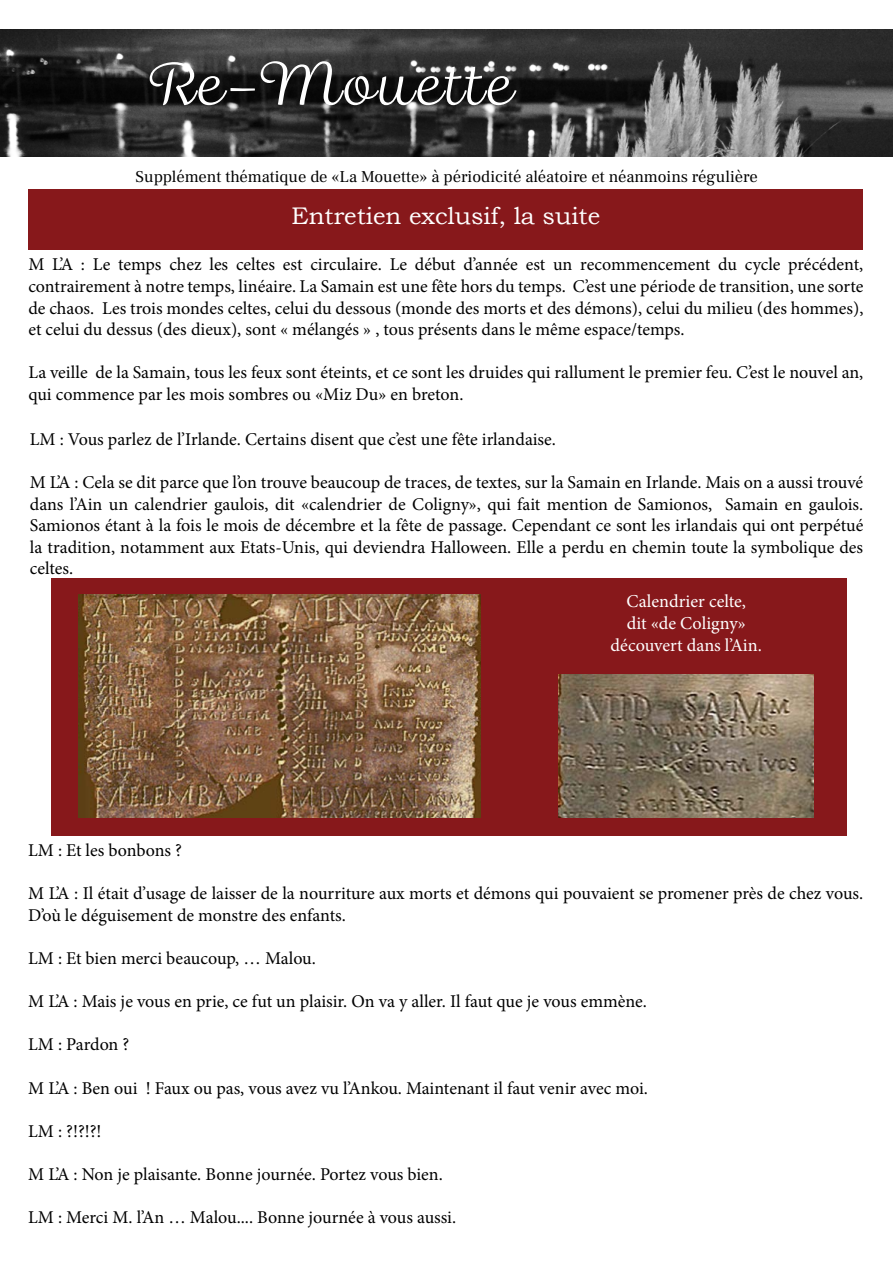
<style>
.page{position:relative;width:893px;height:1263px;background:#fff}
.page>*{position:absolute;margin:0;border:0;box-sizing:border-box;transform-origin:0 0}
.t1{font:55.5px "Madre Script";letter-spacing:.05em;color:#fff;scale:1.05 1}
.t2{font:24px "Bookman Old Style";color:#fff}
.t3{font:18.15px/21.8px "Minion Pro";color:#fff;text-align:center}
.t4{font:18px/21.6px "Minion Pro";color:#000;text-align:justify}
.t5{font:16.5px "Frank Ruhl Hofshi";color:#000}
</style>
<div class="page">
<div style="left:51px;top:578px;width:795px;height:257px;background:#87181b"></div>
<img style="left:0;top:30px;width:893px;height:127px">
<div style="left:28px;top:189px;width:835px;height:61px;background:#87181b"></div>
<img style="left:79px;top:594px;width:402px;height:223px">
<img style="left:559px;top:674px;width:255px;height:143px">
<h1 class="t1" style="left:150px;top:53px;width:348px">Re-Mouette</h1>
<p class="t5" style="left:135px;top:167px;width:624px">Supplément thématique de «La Mouette» à périodicité aléatoire et néanmoins régulière</p>
<h2 class="t2" style="left:291px;top:203px;width:310px">Entretien exclusif, la suite</h2>
<p class="t4" style="left:28px;top:254px;width:836px">M L’A : Le temps chez les celtes est circulaire. Le début d’année est un recommencement du cycle précédent, contrairement à notre temps, linéaire. La Samain est une fête hors du temps. C’est une période de transition, une sorte de chaos. Les trois mondes celtes, celui du dessous (monde des morts et des démons), celui du milieu (des hommes), et celui du dessus (des dieux), sont « mélangés » , tous présents dans le même espace/temps.</p>
<p class="t4" style="left:28px;top:362px;width:836px">La veille de la Samain, tous les feux sont éteints, et ce sont les druides qui rallument le premier feu. C’est le nouvel an, qui commence par les mois sombres ou «Miz Du» en breton.</p>
<p class="t4" style="left:30px;top:428px;width:527px">LM : Vous parlez de l’Irlande. Certains disent que c’est une fête irlandaise.</p>
<p class="t4" style="left:30px;top:471px;width:835px">M L’A : Cela se dit parce que l’on trouve beaucoup de traces, de textes, sur la Samain en Irlande. Mais on a aussi trouvé dans l’Ain un calendrier gaulois, dit «calendrier de Coligny», qui fait mention de Samionos, Samain en gaulois.<br>Samionos étant à la fois le mois de décembre et la fête de passage. Cependant ce sont les irlandais qui ont perpétué la tradition, notamment aux Etats-Unis, qui deviendra Halloween. Elle a perdu en chemin toute la symbolique des celtes.</p>
<p class="t3" style="left:611px;top:590px;width:153px">Calendrier celte,<br>dit «de Coligny» découvert dans l’Ain.</p>
<p class="t4" style="left:28px;top:839px;width:155px">LM : Et les bonbons ?</p>
<p class="t4" style="left:28px;top:883px;width:837px">M L’A : Il était d’usage de laisser de la nourriture aux morts et démons qui pouvaient se promener près de chez vous.<br>D’où le déguisement de monstre des enfants.</p>
<p class="t4" style="left:28px;top:947px;width:289px">LM : Et bien merci beaucoup, … Malou.</p>
<p class="t4" style="left:28px;top:991px;width:620px">M L’A : Mais je vous en prie, ce fut un plaisir. On va y aller. Il faut que je vous emmène.</p>
<p class="t4" style="left:28px;top:1034px;width:103px">LM : Pardon ?</p>
<p class="t4" style="left:28px;top:1077px;width:621px">M L’A : Ben oui ! Faux ou pas, vous avez vu l’Ankou. Maintenant il faut venir avec moi.</p>
<p class="t4" style="left:28px;top:1120px;width:75px">LM : ?!?!?!</p>
<p class="t4" style="left:28px;top:1163px;width:416px">M L’A : Non je plaisante. Bonne journée. Portez vous bien.</p>
<p class="t4" style="left:28px;top:1207px;width:429px">LM : Merci M. l’An … Malou.... Bonne journée à vous aussi.</p>
</div>
